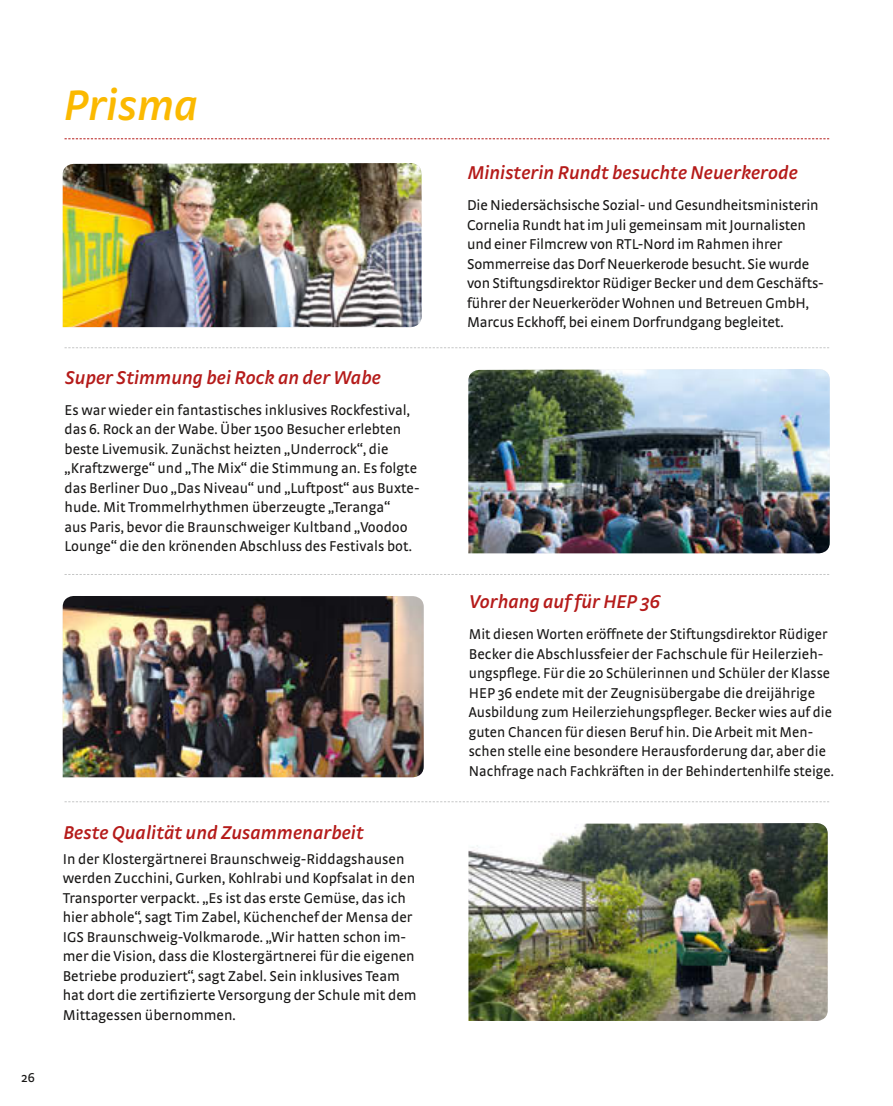
<style>
.page{position:relative;width:893px;height:1106px;background:#fff}
.page>*{position:absolute;margin:0;border:0;box-sizing:border-box;transform-origin:0 0}
.t1{font:italic 600 45px "Strada OT";color:#fbb900}
.t2{font:italic 600 19.5px "Strada OT";color:#b51b1a}
.t3{font:15px/19.5px "Strada OT";color:#181716}
.t4{font:13.5px "Strada OT";color:#181716}
</style>
<div class="page">
<img style="left:63px;top:163px;width:359px;height:164px">
<img style="left:63px;top:596px;width:361px;height:181px">
<img style="left:468px;top:369px;width:362px;height:184px">
<img style="left:468px;top:823px;width:360px;height:198px">
<svg style="left:65px;top:138px;width:764px;height:1px"></svg>
<svg style="left:65px;top:347px;width:764px;height:1px"></svg>
<svg style="left:65px;top:574px;width:764px;height:1px"></svg>
<svg style="left:65px;top:801px;width:764px;height:1px"></svg>
<h1 class="t1" style="left:64px;top:79px;width:136px">Prisma</h1>
<h2 class="t2" style="left:65px;top:366px;width:317px">Super Stimmung bei Rock an der Wabe</h2>
<p class="t3" style="left:65px;top:400px;width:355px">Es war wieder ein fantastisches inklusives Rockfestival, das 6. Rock an der Wabe. Über 1500 Besucher erlebten beste Livemusik. Zunächst heizten „Underrock“, die „Kraftzwerge“ und „The Mix“ die Stimmung an. Es folgte das Berliner Duo „Das Niveau“ und „Luftpost“ aus Buxte&shy;hude. Mit Trommelrhythmen überzeugte „Teranga“<br>aus Paris, bevor die Braunschweiger Kultband „Voodoo Lounge“ die den krönenden Abschluss des Festivals bot.</p>
<p class="t4" style="left:21px;top:1070px;width:15px">26</p>
<h2 class="t2" style="left:63px;top:820px;width:302px">Beste Qualität und Zusammenarbeit</h2>
<p class="t3" style="left:63px;top:849px;width:355px">In der Klostergärtnerei Braunschweig-Riddagshausen werden Zucchini, Gurken, Kohlrabi und Kopfsalat in den Transporter verpackt. „Es ist das erste Gemüse, das ich hier abhole“, sagt Tim Zabel, Küchenchef der Mensa der IGS Braunschweig-Volkmarode. „Wir hatten schon im&shy;mer die Vision, dass die Klostergärtnerei für die eigenen Betriebe produziert“, sagt Zabel. Sein inklusives Team hat dort die zertifizierte Versorgung der Schule mit dem Mittagessen übernommen.</p>
<h2 class="t2" style="left:468px;top:161px;width:332px">Ministerin Rundt besuchte Neuerkerode</h2>
<p class="t3" style="left:467px;top:195px;width:358px">Die Niedersächsische Sozial- und Gesundheitsministerin Cornelia Rundt hat im Juli gemeinsam mit Journalisten und einer Filmcrew von RTL-Nord im Rahmen ihrer Sommerreise das Dorf Neuerkerode besucht. Sie wurde von Stiftungsdirektor Rüdiger Becker und dem Geschäfts&shy;führer der Neuerkeröder Wohnen und Betreuen GmbH, Marcus Eckhoff, bei einem Dorfrundgang begleitet.</p>
<h2 class="t2" style="left:470px;top:589px;width:192px">Vorhang auf für HEP 36</h2>
<p class="t3" style="left:469px;top:624px;width:366px">Mit diesen Worten eröffnete der Stiftungsdirektor Rüdiger Becker die Abschlussfeier der Fachschule für Heilerzieh&shy;ungspflege. Für die 20 Schülerinnen und Schüler der Klasse HEP 36 endete mit der Zeugnisübergabe die dreijährige Ausbildung zum Heilerziehungspfleger. Becker wies auf die guten Chancen für diesen Beruf hin. Die Arbeit mit Men&shy;schen stelle eine besondere Herausforderung dar, aber die Nachfrage nach Fachkräften in der Behindertenhilfe steige.</p>
</div>
